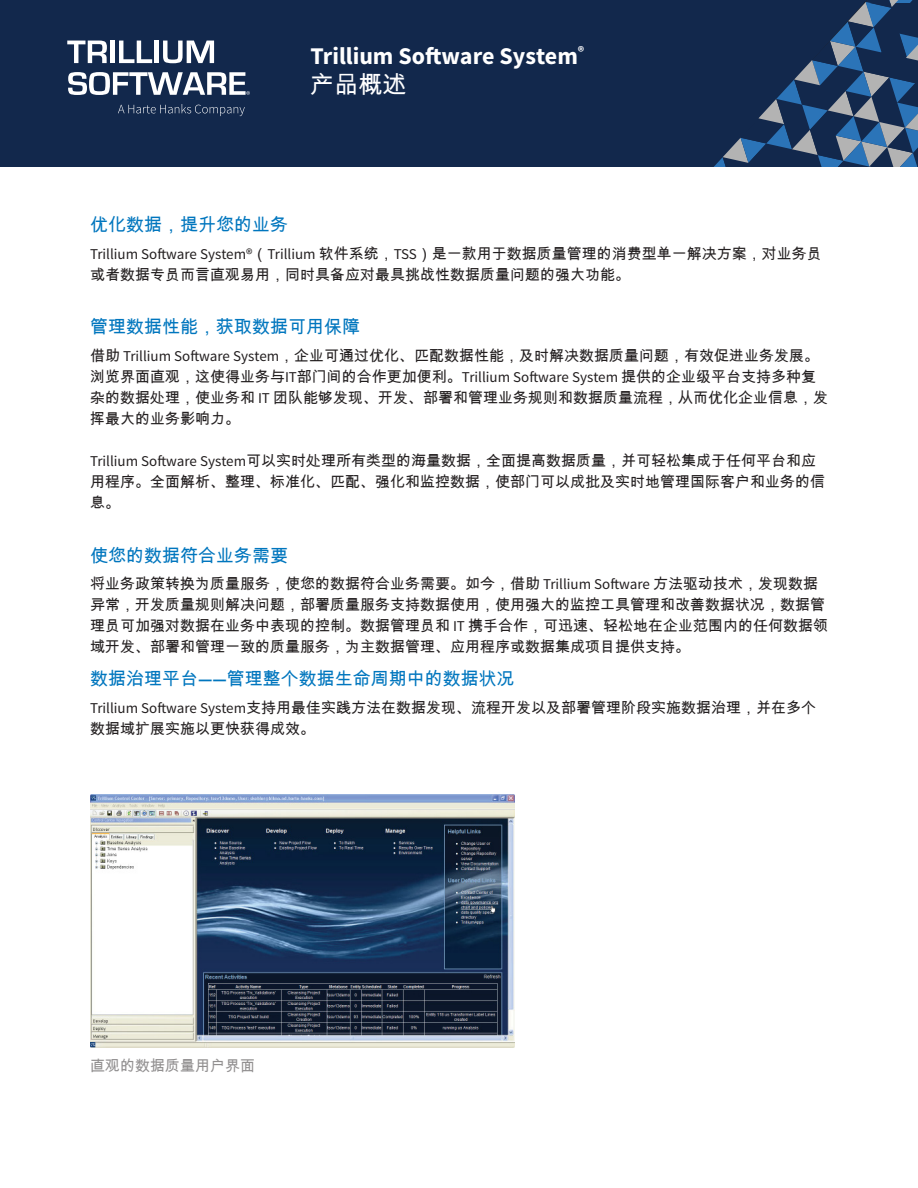
<style>
.page{position:relative;width:918px;height:1188px;background:#fff}
.page>*{position:absolute;margin:0;border:0;box-sizing:border-box;transform-origin:0 0}
.t1{font:700 24px/28.8px "Source Sans Pro";color:#fff}
.Subheader{font:18px "Arial Unicode MS";color:#0076be}
.Copy{font:15px/21px "Arial Unicode MS";color:#231f20}
.s1{font-family:"Arial Unicode MS";font-weight:400}
.s2{font-family:"Source Sans Pro"}
.s3{font-family:"Source Sans Pro";font-weight:700}
</style>
<div class="page">
<img style="left:90px;top:794px;width:424px;height:254px">
<div style="left:0;top:0;width:918px;height:166px;background:#12284c"></div>
<svg style="left:67px;top:41px;width:40px;height:22px"></svg>
<div style="left:110px;top:41px;width:5px;height:22px;background:#fff"></div>
<svg style="left:119px;top:41px;width:33px;height:22px"></svg>
<div style="left:154px;top:41px;width:5px;height:22px;background:#fff"></div>
<svg style="left:163px;top:41px;width:51px;height:22px"></svg>
<svg style="left:68px;top:72px;width:182px;height:23px"></svg>
<svg style="left:118px;top:104px;width:127px;height:12px"></svg>
<svg style="left:714px;top:0;width:204px;height:166px"></svg>
<p class="t1" style="left:310px;top:43px;width:275px">Trillium Software System<sup>®</sup><span class="s1">产品概述</span></p>
<p class="Subheader" style="left:90px;top:212px;width:199px">优化数据，提升您的业务</p>
<p class="Copy" style="left:90px;top:243px;width:733px"><span class="s2">Trillium Software System®</span>（<span class="s2">Trillium</span> 软件系统，<span class="s2">TSS</span>）是一款用于数据质量管理的消费型单一解决方案，对业务员或者数据专员而言直观易用，同时具备应对最具挑战性数据质量问题的强大功能。</p>
<p class="Subheader" style="left:90px;top:314px;width:271px">管理数据性能，获取数据可用保障</p>
<p class="Copy" style="left:90px;top:345px;width:739px">借助 <span class="s2">Trillium Software System</span>，企业可通过优化、匹配数据性能，及时解决数据质量问题，有效促进业务发展。浏览界面直观，这使得业务与<span class="s2">IT</span>部门间的合作更加便利。<span class="s2">Trillium Software System</span> 提供的企业级平台支持多种复杂的数据处理，使业务和 <span class="s2">IT</span> 团队能够发现、开发、部署和管理业务规则和数据质量流程，从而优化企业信息，发挥最大的业务影响力。</p>
<p class="Copy" style="left:90px;top:450px;width:736px"><span class="s2">Trillium Software System</span>可以实时处理所有类型的海量数据，全面提高数据质量，并可轻松集成于任何平台和应用程序。全面解析、整理、标准化、匹配、强化和监控数据，使部门可以成批及实时地管理国际客户和业务的信息。</p>
<p class="Subheader" style="left:90px;top:542px;width:199px">使您的数据符合业务需要</p>
<p class="Copy" style="left:90px;top:573px;width:739px">将业务政策转换为质量服务，使您的数据符合业务需要。如今，借助 <span class="s2">Trillium Software</span> 方法驱动技术，发现数据异常，开发质量规则解决问题，部署质量服务支持数据使用，使用强大的监控工具管理和改善数据状况，数据管理员可加强对数据在业务中表现的控制。数据管理员和 <span class="s2">IT</span> 携手合作，可迅速、轻松地在企业范围内的任何数据领域开发、部署和管理一致的质量服务，为主数据管理、应用程序或数据集成项目提供支持。</p>
<p class="Subheader" style="left:90px;top:665px;width:426px">数据治理平台<span class="s3">——</span>管理整个数据生命周期中的数据状况</p>
<p class="Copy" style="left:90px;top:696px;width:728px"><span class="s2">Trillium Software System</span>支持用最佳实践方法在数据发现、流程开发以及部署管理阶段实施数据治理，并在多个数据域扩展实施以更快获得成效。</p>
<p class="Copy" style="left:90px;top:1055px;width:166px">直观的数据质量用户界面</p>
</div>
